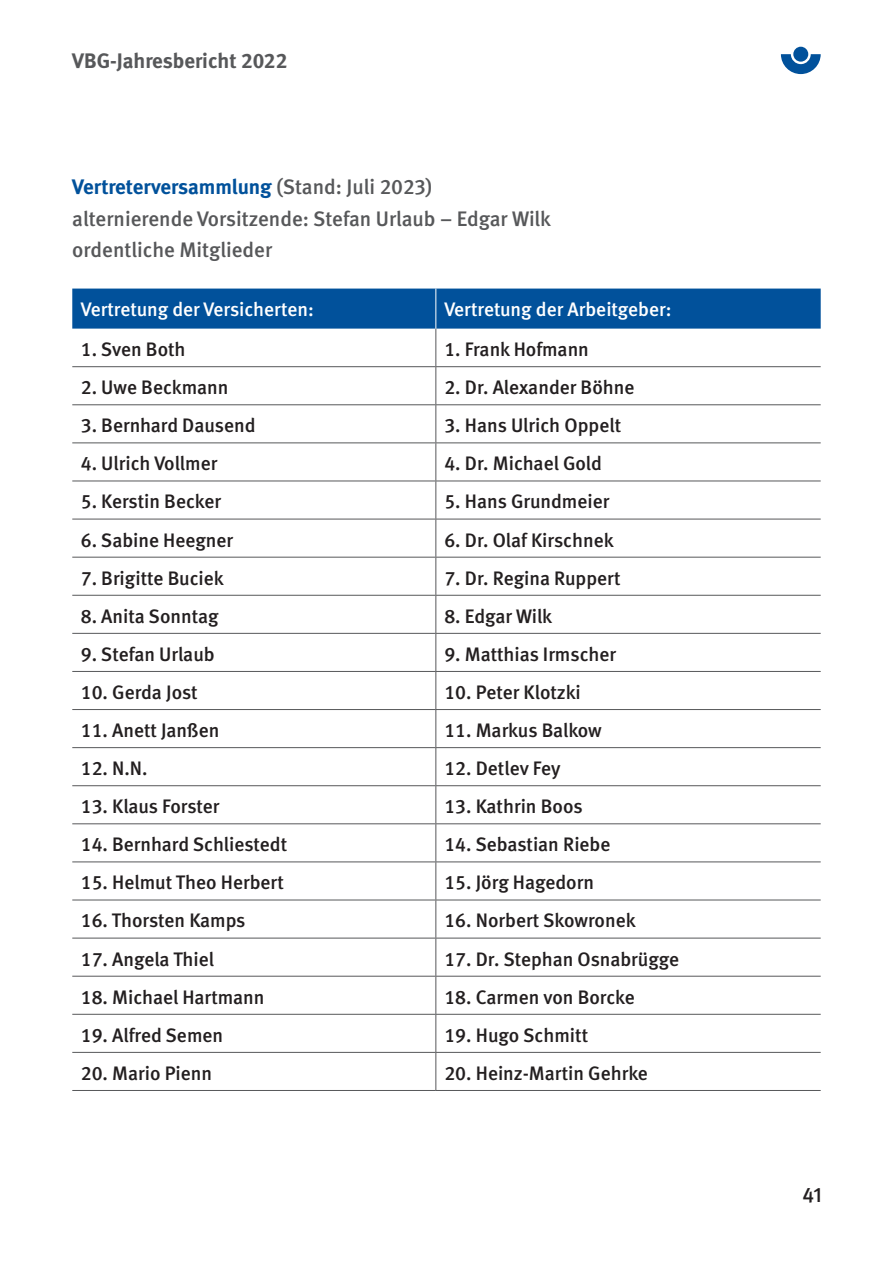
<style>
.page{position:relative;width:893px;height:1263px;background:#fff}
.page>*{position:absolute;margin:0;border:0;box-sizing:border-box;transform-origin:0 0}
.Zwischenüberschrift{font:500 21px "DGUV Meta";color:#57585a}
.Zwischenüberschrift-2{font:700 21px "DGUV Meta";color:#01519b}
.t1{font:700 21px "DGUV Meta";color:#57585a}
.t2{font:500 21px "DGUV Meta";color:#231f20}
.Tabellen_normal{font:500 19.5px "DGUV Meta";color:#231f20}
.Tabellenkopf{font:500 19.5px "DGUV Meta";color:#fff}
.s1{font-weight:500;color:#57585a}
</style>
<div class="page">
<svg style="left:781px;top:54px;width:40px;height:20px"></svg>
<div style="left:793px;top:47px;width:15px;height:15px;background:#01519b;border-radius:50%"></div>
<div style="left:72px;top:289px;width:749px;height:40px;background:#01519b"></div>
<svg style="left:72px;top:367px;width:749px;height:723px"></svg>
<hr style="left:435px;top:329px;width:1px;height:37px;background:#57585a">
<hr style="left:435px;top:367px;width:1px;height:37px;background:#57585a">
<hr style="left:435px;top:405px;width:1px;height:37px;background:#57585a">
<hr style="left:435px;top:443px;width:1px;height:38px;background:#57585a">
<hr style="left:435px;top:481px;width:1px;height:38px;background:#57585a">
<hr style="left:435px;top:519px;width:1px;height:38px;background:#57585a">
<hr style="left:435px;top:557px;width:1px;height:38px;background:#57585a">
<hr style="left:435px;top:596px;width:1px;height:37px;background:#57585a">
<hr style="left:435px;top:634px;width:1px;height:37px;background:#57585a">
<hr style="left:435px;top:672px;width:1px;height:37px;background:#57585a">
<hr style="left:435px;top:710px;width:1px;height:37px;background:#57585a">
<hr style="left:435px;top:748px;width:1px;height:37px;background:#57585a">
<hr style="left:435px;top:786px;width:1px;height:37px;background:#57585a">
<hr style="left:435px;top:824px;width:1px;height:37px;background:#57585a">
<hr style="left:435px;top:862px;width:1px;height:38px;background:#57585a">
<hr style="left:435px;top:900px;width:1px;height:38px;background:#57585a">
<hr style="left:435px;top:938px;width:1px;height:38px;background:#57585a">
<hr style="left:435px;top:976px;width:1px;height:38px;background:#57585a">
<hr style="left:435px;top:1015px;width:1px;height:37px;background:#57585a">
<hr style="left:435px;top:1053px;width:1px;height:37px;background:#57585a">
<hr style="left:435px;top:289px;width:1px;height:40px;background:#fff">
<hr style="left:72px;top:366px;width:364px;height:1px;background:#57585a">
<hr style="left:436px;top:366px;width:385px;height:1px;background:#57585a">
<hr style="left:72px;top:861px;width:364px;height:1px;background:#57585a">
<hr style="left:436px;top:861px;width:385px;height:1px;background:#57585a">
<hr style="left:72px;top:404px;width:364px;height:1px;background:#57585a">
<hr style="left:436px;top:404px;width:385px;height:1px;background:#57585a">
<hr style="left:72px;top:442px;width:364px;height:1px;background:#57585a">
<hr style="left:436px;top:442px;width:385px;height:1px;background:#57585a">
<hr style="left:72px;top:481px;width:364px;height:1px;background:#57585a">
<hr style="left:436px;top:481px;width:385px;height:1px;background:#57585a">
<hr style="left:72px;top:519px;width:364px;height:1px;background:#57585a">
<hr style="left:436px;top:519px;width:385px;height:1px;background:#57585a">
<hr style="left:72px;top:557px;width:364px;height:1px;background:#57585a">
<hr style="left:436px;top:557px;width:385px;height:1px;background:#57585a">
<hr style="left:72px;top:595px;width:364px;height:1px;background:#57585a">
<hr style="left:436px;top:595px;width:385px;height:1px;background:#57585a">
<hr style="left:72px;top:633px;width:364px;height:1px;background:#57585a">
<hr style="left:436px;top:633px;width:385px;height:1px;background:#57585a">
<hr style="left:72px;top:671px;width:364px;height:1px;background:#57585a">
<hr style="left:436px;top:671px;width:385px;height:1px;background:#57585a">
<hr style="left:72px;top:709px;width:364px;height:1px;background:#57585a">
<hr style="left:436px;top:709px;width:385px;height:1px;background:#57585a">
<hr style="left:72px;top:747px;width:364px;height:1px;background:#57585a">
<hr style="left:436px;top:747px;width:385px;height:1px;background:#57585a">
<hr style="left:72px;top:785px;width:364px;height:1px;background:#57585a">
<hr style="left:436px;top:785px;width:385px;height:1px;background:#57585a">
<hr style="left:72px;top:823px;width:364px;height:1px;background:#57585a">
<hr style="left:436px;top:823px;width:385px;height:1px;background:#57585a">
<hr style="left:72px;top:900px;width:364px;height:1px;background:#57585a">
<hr style="left:436px;top:900px;width:385px;height:1px;background:#57585a">
<hr style="left:72px;top:938px;width:364px;height:1px;background:#57585a">
<hr style="left:436px;top:938px;width:385px;height:1px;background:#57585a">
<hr style="left:72px;top:976px;width:364px;height:1px;background:#57585a">
<hr style="left:436px;top:976px;width:385px;height:1px;background:#57585a">
<hr style="left:72px;top:1014px;width:364px;height:1px;background:#57585a">
<hr style="left:436px;top:1014px;width:385px;height:1px;background:#57585a">
<hr style="left:72px;top:1052px;width:364px;height:1px;background:#57585a">
<hr style="left:436px;top:1052px;width:385px;height:1px;background:#57585a">
<hr style="left:72px;top:1090px;width:364px;height:1px;background:#57585a">
<hr style="left:436px;top:1090px;width:385px;height:1px;background:#57585a">
<p class="t1" style="left:72px;top:48px;width:217px">VBG-Jahresbericht 2022</p>
<h2 class="Zwischenüberschrift-2" style="left:72px;top:174px;width:361px">Vertreterversammlung <span class="s1">(Stand: Juli 2023)</span></h2>
<h2 class="Zwischenüberschrift" style="left:72px;top:206px;width:480px">alternierende Vorsitzende: Stefan Urlaub – Edgar Wilk</h2>
<h2 class="Zwischenüberschrift" style="left:72px;top:238px;width:201px">ordentliche Mitglieder</h2>
<h2 class="Tabellenkopf" style="left:81px;top:298px;width:235px">Vertretung der Versicherten:</h2>
<h2 class="Tabellenkopf" style="left:444px;top:298px;width:229px">Vertretung der Arbeitgeber:</h2>
<p class="Tabellen_normal" style="left:81px;top:338px;width:106px">1. Sven Both</p>
<p class="Tabellen_normal" style="left:444px;top:338px;width:146px">1. Frank Hofmann</p>
<p class="Tabellen_normal" style="left:81px;top:376px;width:149px">2. Uwe Beckmann</p>
<p class="Tabellen_normal" style="left:444px;top:376px;width:192px">2. Dr. Alexander Böhne</p>
<p class="Tabellen_normal" style="left:81px;top:414px;width:176px">3. Bernhard Dausend</p>
<p class="Tabellen_normal" style="left:444px;top:414px;width:178px">3. Hans Ulrich Oppelt</p>
<p class="Tabellen_normal" style="left:81px;top:452px;width:138px">4. Ulrich Vollmer</p>
<p class="Tabellen_normal" style="left:444px;top:452px;width:159px">4. Dr. Michael Gold</p>
<p class="Tabellen_normal" style="left:81px;top:490px;width:142px">5. Kerstin Becker</p>
<p class="Tabellen_normal" style="left:444px;top:490px;width:167px">5. Hans Grundmeier</p>
<p class="Tabellen_normal" style="left:81px;top:528px;width:154px">6. Sabine Heegner</p>
<p class="Tabellen_normal" style="left:444px;top:528px;width:171px">6. Dr. Olaf Kirschnek</p>
<p class="Tabellen_normal" style="left:81px;top:566px;width:145px">7. Brigitte Buciek</p>
<p class="Tabellen_normal" style="left:444px;top:566px;width:178px">7. Dr. Regina Ruppert</p>
<p class="Tabellen_normal" style="left:81px;top:605px;width:139px">8. Anita Sonntag</p>
<p class="Tabellen_normal" style="left:444px;top:605px;width:109px">8. Edgar Wilk</p>
<p class="Tabellen_normal" style="left:81px;top:643px;width:135px">9. Stefan Urlaub</p>
<p class="Tabellen_normal" style="left:444px;top:643px;width:173px">9. Matthias Irmscher</p>
<p class="Tabellen_normal" style="left:81px;top:681px;width:118px">10. Gerda Jost</p>
<p class="Tabellen_normal" style="left:444px;top:681px;width:138px">10. Peter Klotzki</p>
<p class="Tabellen_normal" style="left:81px;top:719px;width:140px">11. Anett Janßen</p>
<p class="Tabellen_normal" style="left:444px;top:719px;width:159px">11. Markus Balkow</p>
<p class="Tabellen_normal" style="left:81px;top:757px;width:68px">12. N.N.</p>
<p class="Tabellen_normal" style="left:444px;top:757px;width:118px">12. Detlev Fey</p>
<p class="Tabellen_normal" style="left:81px;top:795px;width:140px">13. Klaus Forster</p>
<p class="Tabellen_normal" style="left:444px;top:795px;width:140px">13. Kathrin Boos</p>
<p class="Tabellen_normal" style="left:81px;top:833px;width:208px">14. Bernhard Schliestedt</p>
<p class="Tabellen_normal" style="left:444px;top:833px;width:168px">14. Sebastian Riebe</p>
<p class="Tabellen_normal" style="left:81px;top:871px;width:205px">15. Helmut Theo Herbert</p>
<p class="Tabellen_normal" style="left:444px;top:871px;width:151px">15. Jörg Hagedorn</p>
<p class="Tabellen_normal" style="left:81px;top:909px;width:166px">16. Thorsten Kamps</p>
<p class="Tabellen_normal" style="left:444px;top:909px;width:193px">16. Norbert Skowronek</p>
<p class="Tabellen_normal" style="left:81px;top:947px;width:135px">17. Angela Thiel</p>
<p class="Tabellen_normal" style="left:444px;top:947px;width:236px">17. Dr. Stephan Osnabrügge</p>
<p class="Tabellen_normal" style="left:81px;top:985px;width:185px">18. Michael Hartmann</p>
<p class="Tabellen_normal" style="left:444px;top:985px;width:192px">18. Carmen von Borcke</p>
<p class="Tabellen_normal" style="left:81px;top:1024px;width:144px">19. Alfred Semen</p>
<p class="Tabellen_normal" style="left:444px;top:1024px;width:145px">19. Hugo Schmitt</p>
<p class="Tabellen_normal" style="left:81px;top:1062px;width:133px">20. Mario Pienn</p>
<p class="Tabellen_normal" style="left:444px;top:1062px;width:205px">20. Heinz-Martin Gehrke</p>
<p class="t2" style="left:802px;top:1183px;width:21px">41</p>
</div>
